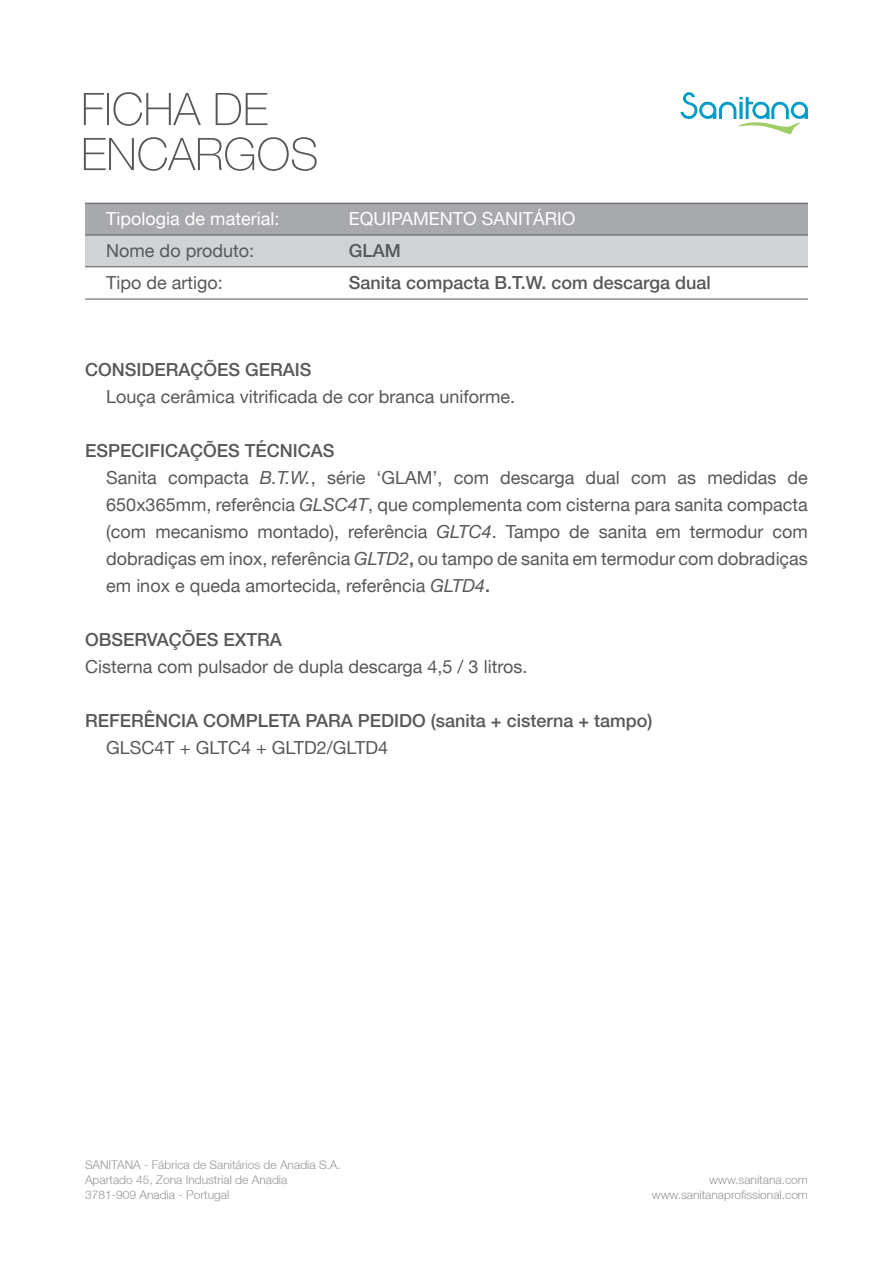
<style>
.page{position:relative;width:893px;height:1263px;background:#fff}
.page>*{position:absolute;margin:0;border:0;box-sizing:border-box;transform-origin:0 0}
.t1{font:18px/27px "Helvetica Neue LT";color:#57585a;text-align:justify}
.t2{font:500 18px "Helvetica Neue LT";color:#57585a}
.t3{font:18px "Helvetica Neue LT";color:#fff}
.t4{font:300 12px "Helvetica Neue LT";color:#939598}
.s1{font-style:italic}
.s2{font-weight:500}
</style>
<div class="page">
<div style="left:85px;top:203px;width:723px;height:32px;background:#a8a9ad"></div>
<div style="left:85px;top:235px;width:723px;height:32px;background:#d1d2d4"></div>
<svg style="left:680px;top:92px;width:128px;height:43px"></svg>
<hr style="left:85px;top:266px;width:723px;height:1px;background:#57585a">
<hr style="left:85px;top:235px;width:723px;height:1px;background:#57585a">
<hr style="left:85px;top:299px;width:723px;height:1px;background:#57585a">
<hr style="left:85px;top:203px;width:723px;height:1px;background:#57585a">
<svg style="left:84px;top:137px;width:233px;height:34px"></svg>
<svg style="left:84px;top:92px;width:183px;height:34px"></svg>
<p class="t3" style="left:106px;top:208px;width:175px">Tipologia de material:</p>
<p class="t3" style="left:349px;top:208px;width:228px">EQUIPAMENTO SANITÁRIO</p>
<p class="t1" style="left:106px;top:237px;width:149px">Nome do produto:</p>
<p class="t1" style="left:106px;top:269px;width:118px">Tipo de artigo:</p>
<p class="t2" style="left:349px;top:240px;width:54px">GLAM</p>
<p class="t2" style="left:349px;top:272px;width:364px">Sanita compacta B.T.W. com descarga dual</p>
<p class="t2" style="left:85px;top:358px;width:228px">CONSIDERAÇÕES GERAIS</p>
<p class="t1" style="left:106px;top:382px;width:410px">Louça cerâmica vitrificada de cor branca uniforme.</p>
<p class="t2" style="left:85px;top:439px;width:251px">ESPECIFICAÇÕES TÉCNICAS</p>
<p class="t1" style="left:106px;top:463px;width:703px">Sanita compacta <span class="s1">B.T.W.</span>, série ‘GLAM’, com descarga dual com as medidas de 650x365mm, referência <span class="s1">GLSC4T</span>, que complementa com cisterna para sanita compacta (com mecanismo montado), referência <span class="s1">GLTC4</span>. Tampo de sanita em termodur com dobradiças em inox, referência <span class="s1">GLTD2</span><span class="s2">,</span> ou tampo de sanita em termodur com dobradiças em inox e queda amortecida, referência <span class="s1">GLTD4</span><span class="s2">.</span></p>
<p class="t2" style="left:85px;top:628px;width:198px">OBSERVAÇÕES EXTRA</p>
<p class="t1" style="left:85px;top:652px;width:444px">Cisterna com pulsador de dupla descarga 4,5 / 3 litros.</p>
<p class="t2" style="left:85px;top:709px;width:569px">REFERÊNCIA COMPLETA PARA PEDIDO (sanita + cisterna + tampo)</p>
<p class="t1" style="left:106px;top:733px;width:283px">GLSC4T + GLTC4 + GLTD2/GLTD4</p>
<p class="t4" style="left:85px;top:1157px;width:257px">SANITANA - Fábrica de Sanitários de Anadia S.A.</p>
<p class="t4" style="left:85px;top:1172px;width:204px">Apartado 45, Zona Industrial de Anadia</p>
<p class="t4" style="left:85px;top:1187px;width:146px">3781-909 Anadia - Portugal</p>
<p class="t4" style="left:709px;top:1172px;width:100px">www.sanitana.com</p>
<p class="t4" style="left:652px;top:1187px;width:158px">www.sanitanaprofissional.com</p>
</div>
